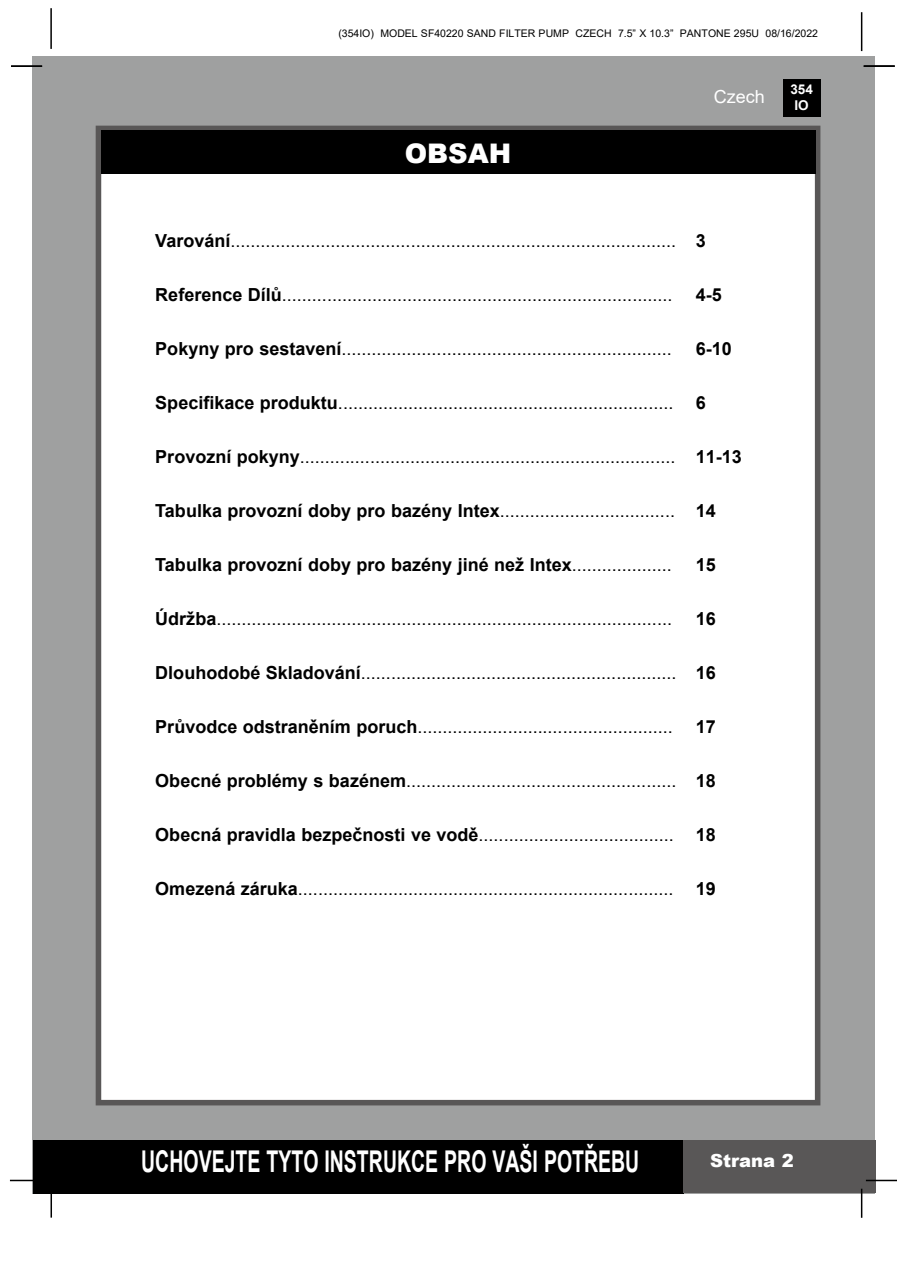
<style>
.page{position:relative;width:897px;height:1264px;background:#fff}
.page>*{position:absolute;margin:0;border:0;box-sizing:border-box;transform-origin:0 0}
.t1{font:700 30px "Arial";color:#fff;scale:.65 1}
.t2{font:900 27px "Arial";color:#fff}
.t3{font:18px "Arial";color:#000}
.t4{font:700 18px "Arial";color:#000}
.t5{font:900 18px "Arial";color:#fff}
.t6{font:18px "Arial";color:#fff}
.t7{font:700 13.5px/16.2px "Arial";color:#fff;text-align:center}
.t8{font:10.5px "Arial";color:#000}
.s1{font-weight:700}
.s2{font-weight:400}
</style>
<div class="page">
<div style="left:33px;top:56px;width:842px;height:1137px;background:#9fa0a0"></div>
<div style="left:782px;top:79px;width:38px;height:38px;background:#000"></div>
<hr style="left:50px;top:8px;width:2px;height:41px;background:#000">
<hr style="left:860px;top:12px;width:2px;height:39px;background:#000">
<div style="left:33px;top:1140px;width:650px;height:53px;background:#000"></div>
<div style="left:682px;top:1140px;width:193px;height:53px;background:#595757"></div>
<hr style="left:865px;top:1179px;width:31px;height:2px;background:#000">
<hr style="left:860px;top:1188px;width:2px;height:29px;background:#000">
<hr style="left:50px;top:1187px;width:2px;height:30px;background:#000">
<hr style="left:10px;top:1179px;width:31px;height:2px;background:#000">
<div style="left:96px;top:126px;width:724px;height:979px;background:#fff;border:6px solid #595757"></div>
<div style="left:101px;top:130px;width:714px;height:44px;background:#000"></div>
<hr style="left:863px;top:65px;width:31px;height:2px;background:#000">
<hr style="left:11px;top:65px;width:31px;height:2px;background:#000">
<p class="t8" style="left:338px;top:26px;width:481px">(354IO) MODEL SF40220 SAND FILTER PUMP CZECH 7.5” X 10.3” PANTONE 295U 08/16/2022</p>
<h2 class="t2" style="left:405px;top:134px;width:108px">OBSAH</h2>
<p class="t6" style="left:713px;top:84px;width:53px">Czech</p>
<p class="t7" style="left:790px;top:81px;width:24px">354<br>IO</p>
<p class="t3" style="left:155px;top:228px;width:552px"><span class="s1">Varování</span>......................................................................................... <span class="s1">3</span></p>
<p class="t3" style="left:155px;top:282px;width:518px"><span class="s1">Reference Dílů</span>..............................................................................</p>
<p class="t4" style="left:695px;top:282px;width:28px">4-5</p>
<p class="t3" style="left:155px;top:336px;width:518px"><span class="s1">Pokyny pro sestavení</span>..................................................................</p>
<p class="t4" style="left:695px;top:336px;width:38px">6-10</p>
<p class="t3" style="left:155px;top:390px;width:552px"><span class="s1">Specifikace produktu</span>................................................................... <span class="s1">6</span></p>
<p class="t3" style="left:155px;top:444px;width:588px"><span class="s1">Provozní pokyny</span>........................................................................... <span class="s1">11-13</span></p>
<p class="t4" style="left:155px;top:498px;width:562px">Tabulka provozní doby pro bazény Intex<span class="s2">...................................</span> 14</p>
<p class="t4" style="left:155px;top:552px;width:518px">Tabulka provozní doby pro bazény jiné než Intex<span class="s2">....................</span></p>
<p class="t4" style="left:695px;top:552px;width:22px">15</p>
<p class="t3" style="left:155px;top:606px;width:518px"><span class="s1">Údržba</span>...........................................................................................</p>
<p class="t4" style="left:695px;top:606px;width:22px">16</p>
<p class="t3" style="left:155px;top:660px;width:562px"><span class="s1">Dlouhodobé Skladování</span>............................................................... <span class="s1">16</span></p>
<p class="t3" style="left:155px;top:714px;width:519px"><span class="s1">Průvodce odstraněním poruch</span>...................................................</p>
<p class="t4" style="left:695px;top:714px;width:22px">17</p>
<p class="t3" style="left:155px;top:768px;width:562px"><span class="s1">Obecné problémy s bazénem</span>...................................................... <span class="s1">18</span></p>
<p class="t3" style="left:155px;top:822px;width:562px"><span class="s1">Obecná pravidla bezpečnosti ve vodě</span>....................................... <span class="s1">18</span></p>
<p class="t3" style="left:155px;top:876px;width:562px"><span class="s1">Omezená záruka</span>........................................................................... <span class="s1">19</span></p>
<h1 class="t1" style="left:141px;top:1140px;width:767px">UCHOVEJTE TYTO INSTRUKCE PRO VAŠI POTŘEBU</h1>
<p class="t5" style="left:710px;top:1147px;width:85px">Strana 2</p>
</div>
